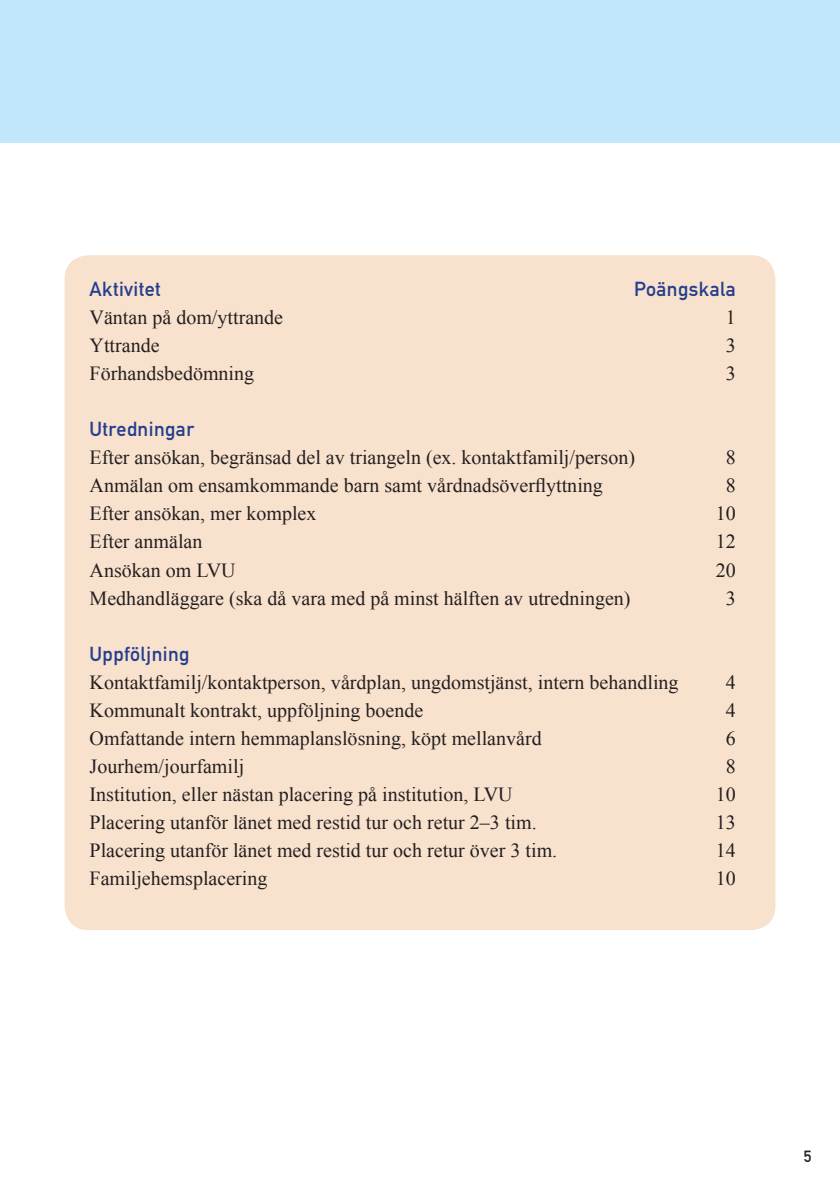
<style>
.page{position:relative;width:840px;height:1191px;background:#fff}
.page>*{position:absolute;margin:0;border:0;box-sizing:border-box;transform-origin:0 0}
.Brödtext{font:20px/28px "Times New Roman";color:#231f20}
.Brödtext_-_utan_avst{font:20px/28px "Times New Roman";color:#231f20}
.Rubrik_2{font:20px/28px "Times New Roman";color:#231f20}
.Brödtext_-_utan_avst-2{font:20px "DIN Mittelschrift Std";letter-spacing:.02em;color:#253f8e}
.Rubrik_2-2{font:20px "DIN Mittelschrift Std";letter-spacing:.02em;color:#253f8e}
.t1{font:16px "DIN Mittelschrift Std";color:#231f20}
.s1{font-family:"DIN Mittelschrift Std";color:#253f8e}
</style>
<div class="page">
<div style="left:0;top:0;width:839px;height:143px;background:#c1e8fa"></div>
<div style="left:64px;top:255px;width:711px;height:675px;background:#f8e1cd;border-radius:24px"></div>
<p class="Rubrik_2" style="left:90px;top:275px;width:195px"><span class="s1">Aktivitet<br></span>Väntan på dom/yttrande<br>Yttrande<br>Förhandsbedömning</p>
<p class="Rubrik_2" style="left:90px;top:415px;width:546px"><span class="s1">Utredningar<br></span>Efter ansökan, begränsad del av triangeln (ex. kontaktfamilj/person)</p>
<p class="Brödtext_-_utan_avst" style="left:90px;top:471px;width:514px">Anmälan om ensamkommande barn samt vårdnadsöverflyttning<br>Efter ansökan, mer komplex</p>
<p class="Brödtext_-_utan_avst" style="left:90px;top:527px;width:114px">Efter anmälan</p>
<p class="Brödtext_-_utan_avst" style="left:90px;top:555px;width:147px">Ansökan om LVU</p>
<p class="Brödtext_-_utan_avst" style="left:90px;top:583px;width:542px">Medhandläggare (ska då vara med på minst hälften av utredningen)</p>
<p class="Brödtext_-_utan_avst-2" style="left:90px;top:642px;width:101px">Uppföljning</p>
<p class="Brödtext" style="left:90px;top:667px;width:590px">Kontaktfamilj/kontaktperson, vårdplan, ungdomstjänst, intern behandling</p>
<p class="Brödtext" style="left:90px;top:695px;width:335px">Kommunalt kontrakt, uppföljning boende</p>
<p class="Brödtext" style="left:90px;top:723px;width:453px">Omfattande intern hemmaplanslösning, köpt mellanvård<br>Jourhem/jourfamilj</p>
<p class="Brödtext" style="left:90px;top:779px;width:424px">Institution, eller nästan placering på institution, LVU</p>
<p class="Brödtext" style="left:90px;top:807px;width:448px">Placering utanför länet med restid tur och retur 2–3 tim.</p>
<p class="Brödtext" style="left:90px;top:835px;width:469px">Placering utanför länet med restid tur och retur över 3 tim.</p>
<p class="Brödtext" style="left:90px;top:863px;width:179px">Familjehemsplacering</p>
<p class="Rubrik_2-2" style="left:634px;top:278px;width:103px">Poängskala</p>
<p class="Rubrik_2" style="left:725px;top:303px;width:11px">1</p>
<p class="Brödtext_-_utan_avst" style="left:725px;top:331px;width:11px">3</p>
<p class="Brödtext_-_utan_avst" style="left:725px;top:359px;width:11px">3</p>
<p class="Brödtext_-_utan_avst" style="left:725px;top:443px;width:11px">8</p>
<p class="Brödtext_-_utan_avst" style="left:725px;top:471px;width:11px">8</p>
<p class="Brödtext_-_utan_avst" style="left:715px;top:499px;width:21px">10</p>
<p class="Brödtext_-_utan_avst" style="left:715px;top:527px;width:21px">12</p>
<p class="Brödtext_-_utan_avst" style="left:715px;top:555px;width:21px">20</p>
<p class="Brödtext_-_utan_avst" style="left:725px;top:583px;width:11px">3</p>
<p class="Brödtext_-_utan_avst" style="left:725px;top:667px;width:11px">4</p>
<p class="Brödtext_-_utan_avst" style="left:725px;top:695px;width:11px">4</p>
<p class="Brödtext_-_utan_avst" style="left:725px;top:723px;width:11px">6</p>
<p class="Brödtext_-_utan_avst" style="left:725px;top:751px;width:11px">8</p>
<p class="Brödtext_-_utan_avst" style="left:715px;top:779px;width:21px">10</p>
<p class="Brödtext_-_utan_avst" style="left:715px;top:807px;width:21px">13</p>
<p class="Brödtext_-_utan_avst" style="left:715px;top:835px;width:21px">14</p>
<p class="Brödtext_-_utan_avst" style="left:715px;top:863px;width:21px">10</p>
<p class="t1" style="left:803px;top:1146px;width:9px">5</p>
</div>
